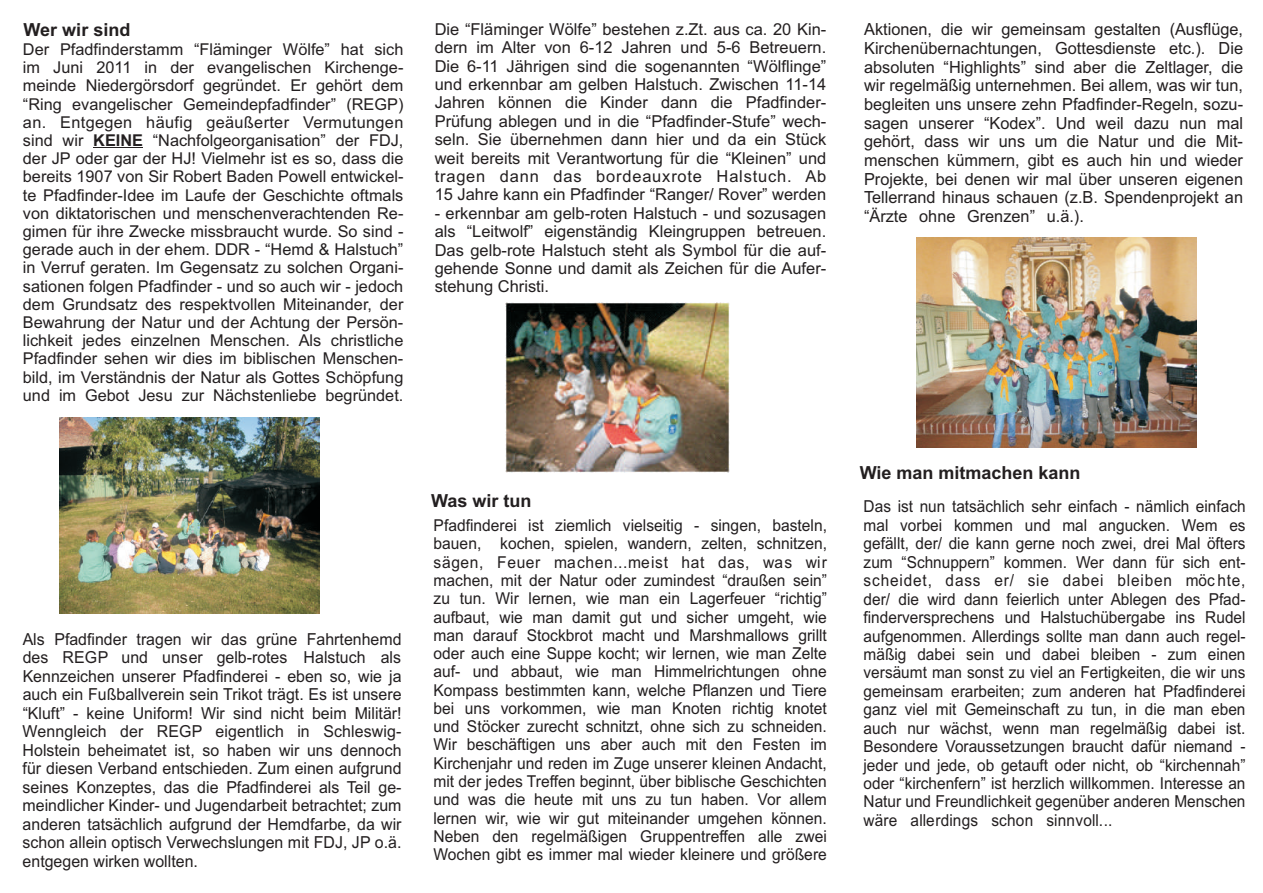
<style>
.page{position:relative;width:1263px;height:893px;background:#fff}
.page>*{position:absolute;margin:0;border:0;box-sizing:border-box;transform-origin:0 0}
.t1{font:700 18px "Arial";color:#231f20}
.t2{font:16.65px/18.6px "Arial";color:#231f20;text-align:justify}
.t3{font:16.5px/18.5px "Arial";color:#231f20;text-align:justify;scale:.93 1}
.t4{font:16.5px/18.5px "Arial";color:#231f20;text-align:justify}
.t5{font:16.5px/18.5px "Arial";color:#231f20;text-align:justify;scale:.96 1}
.t6{font:16.35px/18.1px "Arial";color:#231f20;text-align:justify}
.t7{font:16.35px/18.3px "Arial";color:#231f20;text-align:justify;scale:.95 1}
.s1{font-weight:700}
</style>
<div class="page">
<hr style="left:93px;top:147px;width:50px;height:1px;background:#231f20">
<img style="left:59px;top:418px;width:261px;height:195px">
<img style="left:505px;top:303px;width:224px;height:169px">
<img style="left:916px;top:237px;width:280px;height:211px">
<p class="t1" style="left:24px;top:23px;width:108px">Wer wir sind</p>
<p class="t6" style="left:23px;top:42px;width:382px">Der Pfadfinderstamm “Fläminger Wölfe” hat sich im Juni 2011 in der evangelischen Kirchenge&shy;meinde Niedergörsdorf gegründet. Er gehört dem “Ring evangelischer Gemeindepfadfinder” (REGP) an. Entgegen häufig geäußerter Vermutungen sind wir <span class="s1">KEINE</span> “Nachfolgeorganisation” der FDJ, der JP oder gar der HJ! Vielmehr ist es so, dass die bereits 1907 von Sir Robert Baden Powell entwickel&shy;te Pfadfinder-Idee im Laufe der Geschichte oftmals von diktatorischen und menschenverachtenden Re&shy;gimen für ihre Zwecke missbraucht wurde. So sind - gerade auch in der ehem. DDR - “Hemd &amp; Halstuch” in Verruf geraten. Im Gegensatz zu solchen Organi&shy;sationen folgen Pfadfinder - und so auch wir - jedoch dem Grundsatz des respektvollen Miteinander, der Bewahrung der Natur und der Achtung der Persön&shy;lichkeit jedes einzelnen Menschen. Als christliche Pfadfinder sehen wir dies im biblischen Menschen&shy;bild, im Verständnis der Natur als Gottes Schöpfung und im Gebot Jesu zur Nächstenliebe begründet.</p>
<p class="t4" style="left:435px;top:21px;width:393px">Die “Fläminger Wölfe” bestehen z.Zt. aus ca. 20 Kin&shy;dern im Alter von 6-12 Jahren und 5-6 Betreuern.<br>Die 6-11 Jährigen sind die sogenannten “Wölflinge” und erkennbar am gelben Halstuch. Zwischen 11-14<br>Jahren können die Kinder dann die Pfadfinder-Prüfung ablegen und in die “Pfadfinder-Stufe” wech&shy;seln. Sie übernehmen dann hier und da ein Stück weit bereits mit Verantwortung für die “Kleinen” und tragen dann das bordeauxrote Halstuch. Ab 15 Jahre kann ein Pfadfinder “Ranger/ Rover” werden</p>
<p class="t4" style="left:435px;top:205px;width:393px">- erkennbar am gelb-roten Halstuch - und sozusagen als “Leitwolf” eigenständig Kleingruppen betreuen.<br>Das gelb-rote Halstuch steht als Symbol für die auf&shy;gehende Sonne und damit als Zeichen für die Aufer&shy;stehung Christi.</p>
<p class="t5" style="left:23px;top:631px;width:396px">Als Pfadfinder tragen wir das grüne Fahrtenhemd des REGP und unser gelb-rotes Halstuch als Kennzeichen unserer Pfadfinderei - eben so, wie ja auch ein Fußballverein sein Trikot trägt. Es ist unsere “Kluft” - keine Uniform! Wir sind nicht beim Militär!<br>Wenngleich der REGP eigentlich in Schleswig-Holstein beheimatet ist, so haben wir uns dennoch für diesen Verband entschieden. Zum einen aufgrund seines Konzeptes, das die Pfadfinderei als Teil ge&shy;meindlicher Kinder- und Jugendarbeit betrachtet; zum anderen tatsächlich aufgrund der Hemdfarbe, da wir schon allein optisch Verwechslungen mit FDJ, JP o.ä. entgegen wirken wollten.</p>
<p class="t1" style="left:431px;top:494px;width:102px">Was wir tun</p>
<p class="t7" style="left:433px;top:518px;width:416px">Pfadfinderei ist ziemlich vielseitig - singen, basteln, bauen, kochen, spielen, wandern, zelten, schnitzen, sägen, Feuer machen...meist hat das, was wir machen, mit der Natur oder zumindest “draußen sein” zu tun. Wir lernen, wie man ein Lagerfeuer “richtig” aufbaut, wie man damit gut und sicher umgeht, wie man darauf Stockbrot macht und Marshmallows grillt oder auch eine Suppe kocht; wir lernen, wie man Zelte auf- und abbaut, wie man Himmelrichtungen ohne Kompass bestimmten kann, welche Pflanzen und Tiere bei uns vorkommen, wie man Knoten richtig knotet und Stöcker zurecht schnitzt, ohne sich zu schneiden.<br>Wir beschäftigen uns aber auch mit den Festen im Kirchenjahr und reden im Zuge unserer kleinen Andacht, mit der jedes Treffen beginnt, über biblische Geschichten und was die heute mit uns zu tun haben. Vor allem lernen wir, wie wir gut miteinander umgehen können.<br>Neben den regelmäßigen Gruppentreffen alle zwei Wochen gibt es immer mal wieder kleinere und größere</p>
<p class="t2" style="left:864px;top:22px;width:381px">Aktionen, die wir gemeinsam gestalten (Ausflüge, Kirchenübernachtungen, Gottesdienste etc.). Die absoluten “Highlights” sind aber die Zeltlager, die wir regelmäßig unternehmen. Bei allem, was wir tun, begleiten uns unsere zehn Pfadfinder-Regeln, sozu&shy;sagen unserer “Kodex”. Und weil dazu nun mal gehört, dass wir uns um die Natur und die Mit&shy;menschen kümmern, gibt es auch hin und wieder Projekte, bei denen wir mal über unseren eigenen Tellerrand hinaus schauen (z.B. Spendenprojekt an “Ärzte ohne Grenzen” u.ä.).</p>
<p class="t1" style="left:860px;top:465px;width:222px">Wie man mitmachen kann</p>
<p class="t3" style="left:863px;top:499px;width:412px">Das ist nun tatsächlich sehr einfach - nämlich einfach mal vorbei kommen und mal angucken. Wem es gefällt, der/ die kann gerne noch zwei, drei Mal öfters zum “Schnuppern” kommen. Wer dann für sich ent&shy;scheidet, dass er/ sie dabei bleiben möchte, der/ die wird dann feierlich unter Ablegen des Pfad&shy;finderversprechens und Halstuchübergabe ins Rudel aufgenommen. Allerdings sollte man dann auch regel&shy;mäßig dabei sein und dabei bleiben - zum einen versäumt man sonst zu viel an Fertigkeiten, die wir uns gemeinsam erarbeiten; zum anderen hat Pfadfinderei ganz viel mit Gemeinschaft zu tun, in die man eben auch nur wächst, wenn man regelmäßig dabei ist.<br>Besondere Voraussetzungen braucht dafür niemand - jeder und jede, ob getauft oder nicht, ob “kirchennah” oder “kirchenfern” ist herzlich willkommen. Interesse an Natur und Freundlichkeit gegenüber anderen Menschen wäre allerdings schon sinnvoll...</p>
</div>
